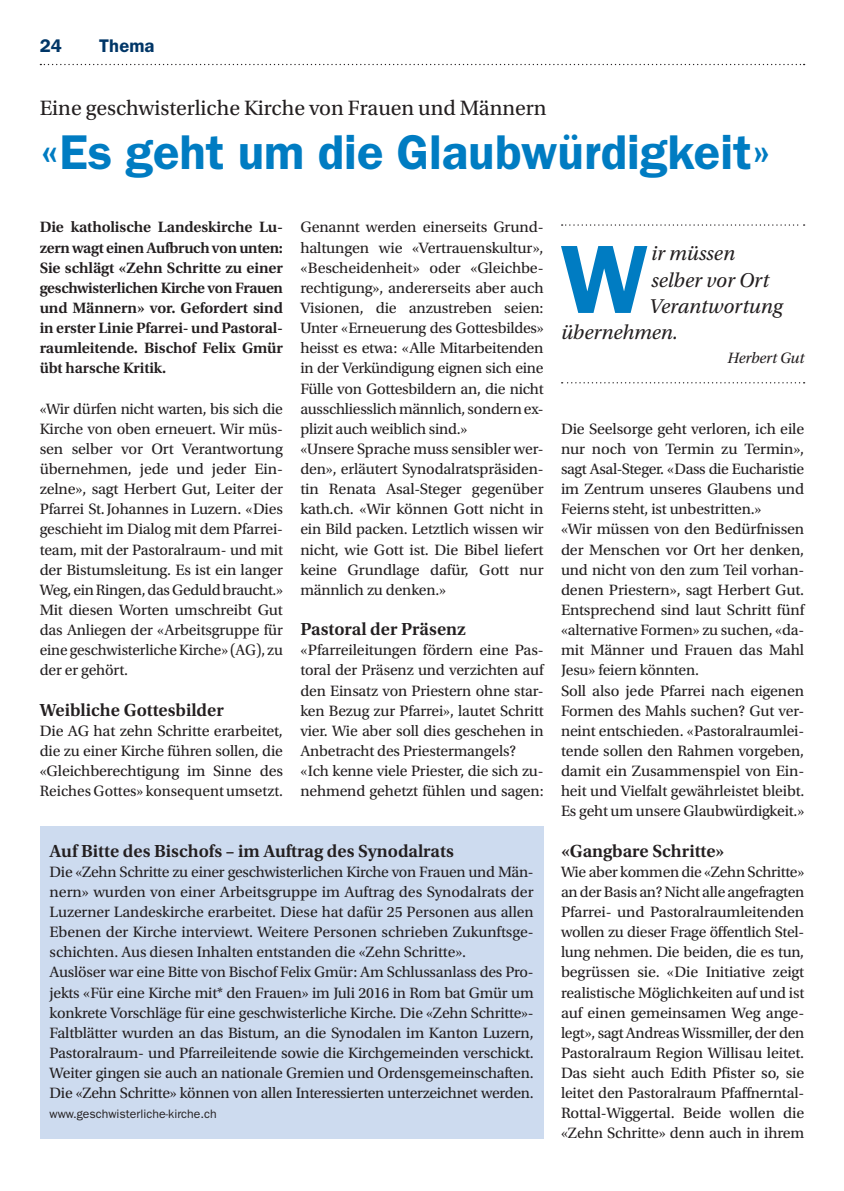
<style>
.page{position:relative;width:844px;height:1191px;background:#fff}
.page>*{position:absolute;margin:0;border:0;box-sizing:border-box;transform-origin:0 0}
.t1{font:600 97.48px "ITC Franklin Gothic Std";color:#007cc2}
.t2{font:600 49px "ITC Franklin Gothic Std";color:#007cc2}
.t3{font:21.88px "Utopia Std";color:#231f20}
.t4{font:italic 21px "Utopia Std";color:#231f20}
.t5{font:600 18.38px "Utopia Std";color:#231f20}
.t6{font:600 18.38px "ITC Franklin Gothic Std";letter-spacing:.005em;color:#003667}
.t7{font:15.75px/20.1px "Utopia Std";letter-spacing:-.01em;color:#231f20}
.t8{font:600 15.75px/20.1px "Utopia Std";letter-spacing:-.01em;color:#231f20;text-align:justify}
.t9{font:italic 15.75px "Utopia Std";letter-spacing:-.01em;color:#231f20}
.t10{font:12.25px "ITC Franklin Gothic Std";color:#231f20}
</style>
<div class="page">
<svg style="left:40px;top:64px;width:764px;height:1px"></svg>
<div style="left:40px;top:826px;width:503px;height:312px;background:#cddbef"></div>
<svg style="left:561px;top:224px;width:243px;height:2px"></svg>
<svg style="left:561px;top:382px;width:243px;height:1px"></svg>
<p class="t6" style="left:40px;top:35px;width:24px">24</p>
<p class="t6" style="left:99px;top:35px;width:57px">Thema</p>
<h3 class="t3" style="left:40px;top:96px;width:508px">Eine geschwisterliche Kirche von Frauen und Männern</h3>
<h2 class="t2" style="left:40px;top:123px;width:733px">«Es geht um die Glaubwürdigkeit»</h2>
<p class="t8" style="left:40px;top:217px;width:245px">Die katholische Landeskirche Lu&shy;zern wagt einen Aufbruch von unten:<br>Sie schlägt «Zehn Schritte zu einer geschwisterlichen Kirche von Frauen und Männern» vor. Gefordert sind in erster Linie Pfarrei- und Pastoral&shy;raumleitende. Bischof Felix Gmür übt harsche Kritik.</p>
<p class="t7" style="left:40px;top:399px;width:245px;text-align:justify">«Wir dürfen nicht warten, bis sich die Kirche von oben erneuert. Wir müs&shy;sen selber vor Ort Verantwortung übernehmen, jede und jeder Ein&shy;zelne», sagt Herbert Gut, Leiter der Pfarrei St. Johannes in Luzern. «Dies geschieht im Dialog mit dem Pfarrei&shy;team, mit der Pastoralraum- und mit der Bistumsleitung. Es ist ein langer Weg, ein Ringen, das Geduld braucht.» Mit diesen Worten umschreibt Gut das Anliegen der «Arbeitsgruppe für eine geschwisterliche Kirche» (AG), zu der er gehört.</p>
<p class="t5" style="left:40px;top:699px;width:186px">Weibliche Gottesbilder</p>
<p class="t7" style="left:40px;top:721px;width:245px;text-align:justify">Die AG hat zehn Schritte erarbeitet, die zu einer Kirche führen sollen, die «Gleichberechtigung im Sinne des Reiches Gottes» konsequent umsetzt.</p>
<p class="t7" style="left:300px;top:217px;width:245px">Genannt werden einerseits Grund&shy;haltungen wie «Vertrauenskultur», «Bescheidenheit» oder «Gleichbe&shy;rechtigung», andererseits aber auch Visionen, die anzustreben seien:<br>Unter «Erneuerung des Gottesbildes» heisst es etwa: «Alle Mitarbeitenden in der Verkündigung eignen sich eine Fülle von Gottesbildern an, die nicht ausschliesslich männlich, sondern ex&shy;plizit auch weiblich sind.»<br>«Unsere Sprache muss sensibler wer&shy;den», erläutert Synodalratspräsiden&shy;tin Renata Asal-Steger gegenüber kath.ch. «Wir können Gott nicht in ein Bild packen. Letztlich wissen wir nicht, wie Gott ist. Die Bibel liefert keine Grundlage dafür, Gott nur männlich zu denken.»</p>
<p class="t5" style="left:300px;top:619px;width:167px">Pastoral der Präsenz</p>
<p class="t7" style="left:300px;top:640px;width:245px">«Pfarreileitungen fördern eine Pas&shy;toral der Präsenz und verzichten auf den Einsatz von Priestern ohne star&shy;ken Bezug zur Pfarrei», lautet Schritt vier. Wie aber soll dies geschehen in Anbetracht des Priestermangels? «Ich kenne viele Priester, die sich zu&shy;nehmend gehetzt fühlen und sagen:</p>
<p class="t5" style="left:50px;top:840px;width:405px">Auf Bitte des Bischofs – im Auftrag des Synodalrats</p>
<p class="t7" style="left:50px;top:861px;width:485px">Die «Zehn Schritte zu einer geschwisterlichen Kirche von Frauen und Män&shy;nern» wurden von einer Arbeitsgruppe im Auftrag des Synodalrats der Luzerner Landeskirche erarbeitet. Diese hat dafür 25 Personen aus allen Ebenen der Kirche interviewt. Weitere Personen schrieben Zukunftsge&shy;schichten. Aus diesen Inhalten entstanden die «Zehn Schritte».<br>Auslöser war eine Bitte von Bischof Felix Gmür: Am Schlussanlass des Pro&shy;jekts «Für eine Kirche mit* den Frauen» im Juli 2016 in Rom bat Gmür um konkrete Vorschläge für eine geschwisterliche Kirche. Die «Zehn Schritte»- Faltblätter wurden an das Bistum, an die Synodalen im Kanton Luzern, Pastoralraum- und Pfarreileitende sowie die Kirchgemeinden verschickt.<br>Weiter gingen sie auch an nationale Gremien und Ordensgemeinschaften.<br>Die «Zehn Schritte» können von allen Interessierten unterzeichnet werden.</p>
<p class="t10" style="left:50px;top:1107px;width:168px">www.geschwisterliche-kirche.ch</p>
<h1 class="t1" style="left:560px;top:222px;width:89px">W</h1>
<h3 class="t4" style="left:650px;top:242px;width:85px">ir müssen</h3>
<h3 class="t4" style="left:650px;top:268px;width:119px">selber vor Ort</h3>
<h3 class="t4" style="left:648px;top:295px;width:135px">Verantwortung</h3>
<h3 class="t4" style="left:561px;top:321px;width:118px">übernehmen.</h3>
<p class="t9" style="left:727px;top:349px;width:78px">Herbert Gut</p>
<p class="t7" style="left:561px;top:419px;width:245px">Die Seelsorge geht verloren, ich eile nur noch von Termin zu Termin», sagt Asal-Steger. «Dass die Eucharistie im Zentrum unseres Glaubens und Feierns steht, ist unbestritten.»<br>«Wir müssen von den Bedürfnissen der Menschen vor Ort her denken, und nicht von den zum Teil vorhan&shy;denen Priestern», sagt Herbert Gut.<br>Entsprechend sind laut Schritt fünf «alternative Formen» zu suchen, «da&shy;mit Männer und Frauen das Mahl Jesu» feiern könnten.<br>Soll also jede Pfarrei nach eigenen Formen des Mahls suchen? Gut ver&shy;neint entschieden. «Pastoralraumlei&shy;tende sollen den Rahmen vorgeben, damit ein Zusammenspiel von Ein&shy;heit und Vielfalt gewährleistet bleibt.<br>Es geht um unsere Glaubwürdigkeit.»</p>
<p class="t5" style="left:561px;top:840px;width:165px">«Gangbare Schritte»</p>
<p class="t7" style="left:561px;top:861px;width:245px;text-align:justify">Wie aber kommen die «Zehn Schritte» an der Basis an? Nicht alle angefragten Pfarrei- und Pastoralraumleitenden wollen zu dieser Frage öffentlich Stel&shy;lung nehmen. Die beiden, die es tun, begrüssen sie. «Die Initiative zeigt realistische Möglichkeiten auf und ist auf einen gemeinsamen Weg ange&shy;legt», sagt Andreas Wissmiller, der den Pastoralraum Region Willisau leitet.<br>Das sieht auch Edith Pfister so, sie leitet den Pastoralraum Pfaffnerntal-Rottal-Wiggertal. Beide wollen die «Zehn Schritte» denn auch in ihrem</p>
</div>
